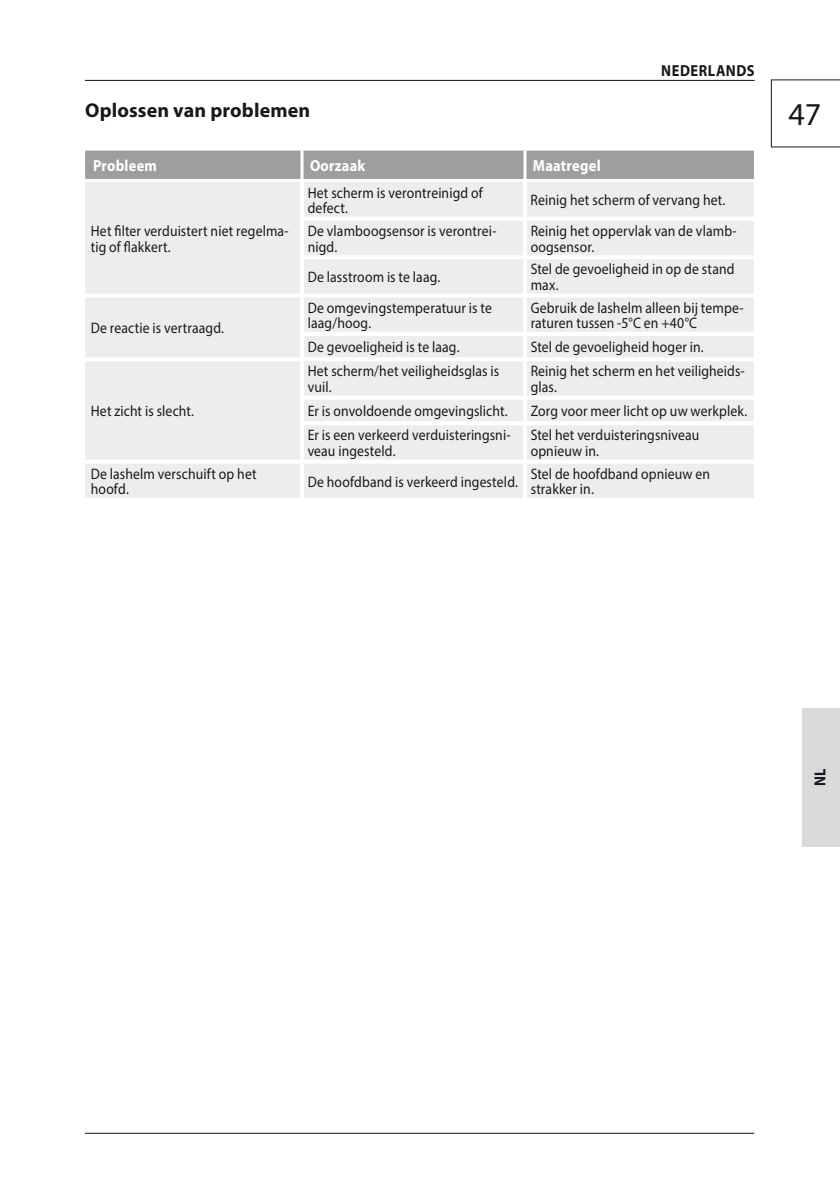
<style>
.page{position:relative;width:840px;height:1191px;background:#fff}
.page>*{position:absolute;margin:0;border:0;box-sizing:border-box;transform-origin:0 0}
.t1{font:32px "Myriad Pro";color:#1a171c}
.t2{font:700 20px "Myriad Pro";letter-spacing:.005em;color:#1a171c}
.t3{font:700 16px "Myriad Pro";letter-spacing:.015em;color:#fff;scale:.9 1}
.t4{font:700 16px "Myriad Pro";letter-spacing:.04em;color:#1a171c;scale:.9 1}
.t5{font:15.2px/15.6px "Myriad Pro";letter-spacing:.01em;color:#1a171c;scale:.9 1}
</style>
<div class="page">
<hr style="left:85px;top:1132px;width:668px;height:1px;background:#1a171c">
<hr style="left:85px;top:80px;width:669px;height:1px;background:#1a171c">
<svg style="left:770px;top:79px;width:69px;height:69px"></svg>
<div style="left:85px;top:151px;width:668px;height:28px;background:#9d9ea0"></div>
<div style="left:85px;top:182px;width:668px;height:316px;background:#ededee"></div>
<hr style="left:300px;top:151px;width:3px;height:28px;background:#fff">
<hr style="left:523px;top:151px;width:3px;height:28px;background:#fff">
<hr style="left:300px;top:217px;width:224px;height:4px;background:#fff">
<hr style="left:524px;top:217px;width:229px;height:4px;background:#fff">
<hr style="left:300px;top:182px;width:4px;height:35px;background:#fff">
<svg style="left:522px;top:182px;width:4px;height:35px"></svg>
<hr style="left:300px;top:221px;width:4px;height:34px;background:#fff">
<svg style="left:522px;top:221px;width:4px;height:34px"></svg>
<hr style="left:300px;top:259px;width:4px;height:34px;background:#fff">
<svg style="left:522px;top:259px;width:4px;height:34px"></svg>
<hr style="left:300px;top:255px;width:224px;height:4px;background:#fff">
<hr style="left:524px;top:255px;width:229px;height:4px;background:#fff">
<hr style="left:85px;top:293px;width:217px;height:4px;background:#fff">
<hr style="left:300px;top:297px;width:4px;height:35px;background:#fff">
<svg style="left:522px;top:297px;width:4px;height:35px"></svg>
<hr style="left:300px;top:336px;width:4px;height:21px;background:#fff">
<svg style="left:522px;top:336px;width:4px;height:21px"></svg>
<hr style="left:85px;top:357px;width:217px;height:4px;background:#fff">
<hr style="left:300px;top:332px;width:224px;height:4px;background:#fff">
<hr style="left:524px;top:332px;width:229px;height:4px;background:#fff">
<hr style="left:302px;top:357px;width:222px;height:4px;background:#fff">
<hr style="left:300px;top:361px;width:4px;height:35px;background:#fff">
<hr style="left:524px;top:357px;width:229px;height:4px;background:#fff">
<svg style="left:522px;top:361px;width:4px;height:35px"></svg>
<hr style="left:300px;top:396px;width:224px;height:4px;background:#fff">
<hr style="left:300px;top:400px;width:4px;height:21px;background:#fff">
<hr style="left:524px;top:396px;width:229px;height:4px;background:#fff">
<svg style="left:522px;top:400px;width:4px;height:21px"></svg>
<hr style="left:300px;top:425px;width:4px;height:34px;background:#fff">
<svg style="left:522px;top:425px;width:4px;height:34px"></svg>
<hr style="left:85px;top:459px;width:217px;height:4px;background:#fff">
<hr style="left:300px;top:421px;width:224px;height:4px;background:#fff">
<hr style="left:524px;top:421px;width:229px;height:4px;background:#fff">
<hr style="left:302px;top:459px;width:222px;height:4px;background:#fff">
<hr style="left:300px;top:463px;width:4px;height:35px;background:#fff">
<hr style="left:524px;top:459px;width:229px;height:4px;background:#fff">
<svg style="left:522px;top:463px;width:4px;height:35px"></svg>
<hr style="left:302px;top:293px;width:222px;height:4px;background:#fff">
<hr style="left:524px;top:293px;width:229px;height:4px;background:#fff">
<hr style="left:839px;top:708px;width:1px;height:138px;background:#d9dadb">
<div style="left:801px;top:708px;width:38px;height:138px;background:#d9dadb"></div>
<h2 class="t2" style="left:85px;top:97px;width:226px">Oplossen van problemen</h2>
<p class="t3" style="left:93px;top:155px;width:72px">Probleem</p>
<p class="t3" style="left:310px;top:155px;width:63px">Oorzaak</p>
<p class="t3" style="left:532px;top:155px;width:77px">Maatregel</p>
<p class="t4" style="left:660px;top:60px;width:105px">NEDERLANDS</p>
<p class="t5" style="left:91px;top:223px;width:221px">Het filter verduistert niet regelma&shy;tig of flakkert.</p>
<p class="t5" style="left:91px;top:320px;width:149px">De reactie is vertraagd.</p>
<p class="t5" style="left:91px;top:403px;width:116px">Het zicht is slecht.</p>
<p class="t5" style="left:307px;top:184px;width:196px">Het scherm is verontreinigd of defect.</p>
<p class="t5" style="left:530px;top:192px;width:218px">Reinig het scherm of vervang het.</p>
<p class="t5" style="left:307px;top:223px;width:211px">De vlamboogsensor is verontrei&shy;nigd.</p>
<p class="t5" style="left:530px;top:223px;width:230px">Reinig het oppervlak van de vlamb&shy;oogsensor.</p>
<p class="t5" style="left:307px;top:269px;width:149px">De lasstroom is te laag.</p>
<p class="t5" style="left:530px;top:261px;width:228px">Stel de gevoeligheid in op de stand max.</p>
<p class="t5" style="left:307px;top:299px;width:206px">De omgevingstemperatuur is te laag/hoog.</p>
<p class="t5" style="left:530px;top:299px;width:238px">Gebruik de lashelm alleen bij tempe&shy;raturen tussen -5°C en +40°C</p>
<p class="t5" style="left:307px;top:339px;width:170px">De gevoeligheid is te laag.</p>
<p class="t5" style="left:530px;top:339px;width:194px">Stel de gevoeligheid hoger in.</p>
<p class="t5" style="left:307px;top:363px;width:214px">Het scherm/het veiligheidsglas is vuil.</p>
<p class="t5" style="left:530px;top:363px;width:239px">Reinig het scherm en het veiligheids&shy;glas.</p>
<p class="t5" style="left:307px;top:403px;width:223px">Er is onvoldoende omgevingslicht.</p>
<p class="t5" style="left:530px;top:403px;width:242px">Zorg voor meer licht op uw werkplek.</p>
<p class="t5" style="left:307px;top:427px;width:227px">Er is een verkeerd verduisteringsni&shy;veau ingesteld.</p>
<p class="t5" style="left:530px;top:427px;width:189px">Stel het verduisteringsniveau opnieuw in.</p>
<p class="t5" style="left:91px;top:465px;width:185px">De lashelm verschuift op het hoofd.</p>
<p class="t5" style="left:307px;top:473px;width:235px">De hoofdband is verkeerd ingesteld.</p>
<p class="t5" style="left:530px;top:465px;width:201px">Stel de hoofdband opnieuw en strakker in.</p>
<h1 class="t1" style="left:788px;top:95px;width:34px">47</h1>
<p class="t4" style="left:809px;top:786px;width:21px;rotate:-90deg">NL</p>
</div>
